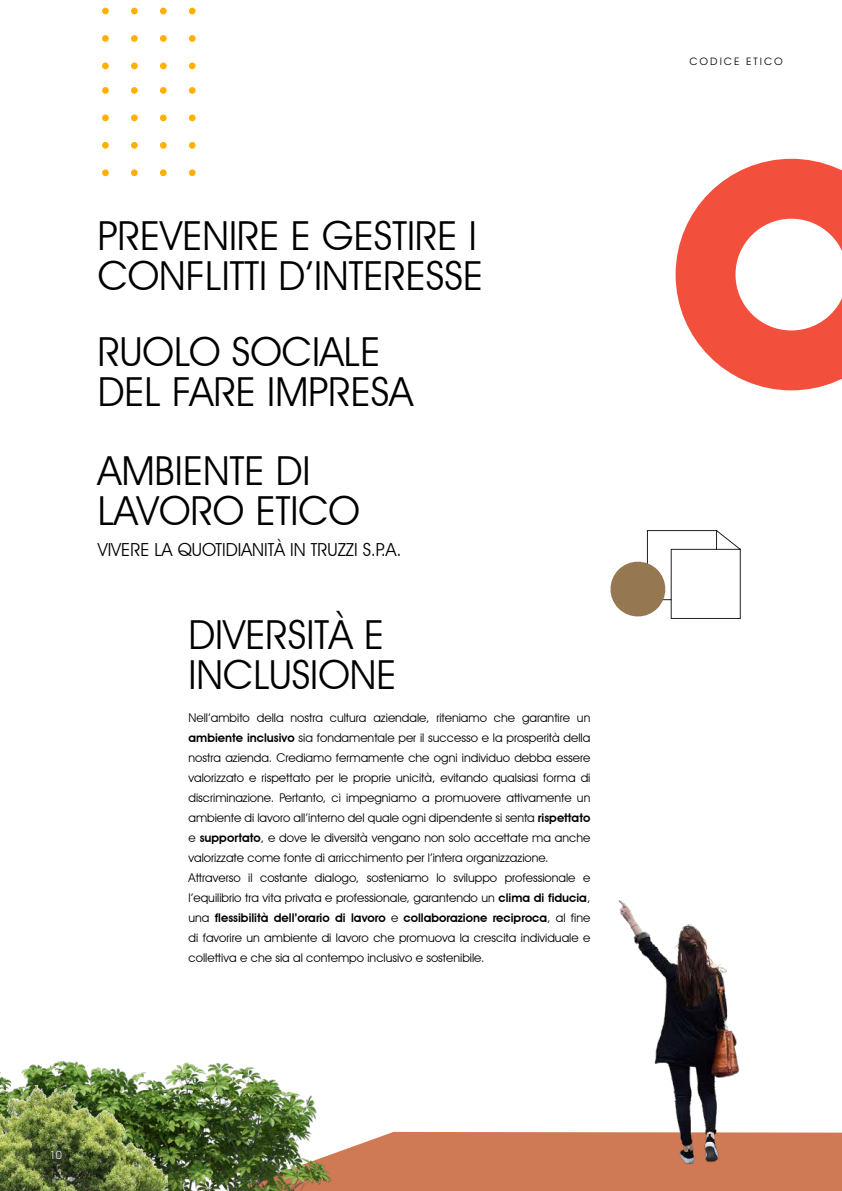
<style>
.page{position:relative;width:842px;height:1191px;background:#fff}
.page>*{position:absolute;margin:0;border:0;box-sizing:border-box;transform-origin:0 0}
.t1{font:40px/40px "Avant Garde IT Cby BT";color:#000}
.t2{font:18px "Avant Garde IT Cby BT";color:#000}
.t3{font:12px/20px "Avant Garde IT Cby BT";color:#000}
.t4{font:11px "Te X Gyre Adventor";color:#fff}
.t5{font:10px "Te X Gyre Adventor";letter-spacing:.2em;color:#000}
.s1{font-weight:600}
</style>
<div class="page">
<svg style="left:676px;top:159px;width:166px;height:231px"></svg>
<svg style="left:610px;top:530px;width:131px;height:89px"></svg>
<div style="left:102px;top:87px;width:7px;height:7px;background:#ffb000;border-radius:50%"></div>
<div style="left:131px;top:87px;width:7px;height:7px;background:#ffb000;border-radius:50%"></div>
<div style="left:160px;top:87px;width:7px;height:7px;background:#ffb000;border-radius:50%"></div>
<div style="left:189px;top:87px;width:7px;height:7px;background:#ffb000;border-radius:50%"></div>
<div style="left:102px;top:114px;width:7px;height:7px;background:#ffb000;border-radius:50%"></div>
<div style="left:131px;top:114px;width:7px;height:7px;background:#ffb000;border-radius:50%"></div>
<div style="left:160px;top:114px;width:7px;height:7px;background:#ffb000;border-radius:50%"></div>
<div style="left:189px;top:114px;width:7px;height:7px;background:#ffb000;border-radius:50%"></div>
<div style="left:102px;top:142px;width:7px;height:7px;background:#ffb000;border-radius:50%"></div>
<div style="left:131px;top:142px;width:7px;height:7px;background:#ffb000;border-radius:50%"></div>
<div style="left:160px;top:142px;width:7px;height:7px;background:#ffb000;border-radius:50%"></div>
<div style="left:189px;top:142px;width:7px;height:7px;background:#ffb000;border-radius:50%"></div>
<div style="left:102px;top:169px;width:7px;height:7px;background:#ffb000;border-radius:50%"></div>
<div style="left:131px;top:169px;width:7px;height:7px;background:#ffb000;border-radius:50%"></div>
<div style="left:160px;top:169px;width:7px;height:7px;background:#ffb000;border-radius:50%"></div>
<div style="left:189px;top:169px;width:7px;height:7px;background:#ffb000;border-radius:50%"></div>
<div style="left:102px;top:8px;width:7px;height:6px;background:#ffb000;border-radius:50%"></div>
<div style="left:131px;top:8px;width:7px;height:6px;background:#ffb000;border-radius:50%"></div>
<div style="left:160px;top:8px;width:7px;height:6px;background:#ffb000;border-radius:50%"></div>
<div style="left:189px;top:8px;width:7px;height:6px;background:#ffb000;border-radius:50%"></div>
<div style="left:102px;top:35px;width:7px;height:7px;background:#ffb000;border-radius:50%"></div>
<div style="left:131px;top:35px;width:7px;height:7px;background:#ffb000;border-radius:50%"></div>
<div style="left:160px;top:35px;width:7px;height:7px;background:#ffb000;border-radius:50%"></div>
<div style="left:189px;top:35px;width:7px;height:7px;background:#ffb000;border-radius:50%"></div>
<div style="left:102px;top:63px;width:7px;height:6px;background:#ffb000;border-radius:50%"></div>
<div style="left:131px;top:63px;width:7px;height:6px;background:#ffb000;border-radius:50%"></div>
<div style="left:160px;top:63px;width:7px;height:6px;background:#ffb000;border-radius:50%"></div>
<div style="left:189px;top:63px;width:7px;height:6px;background:#ffb000;border-radius:50%"></div>
<div style="left:348px;top:1131px;width:494px;height:60px;background:#cf7a54"></div>
<img style="left:576px;top:900px;width:199px;height:272px">
<img style="left:0;top:1061px;width:348px;height:130px">
<img style="left:0;top:1085px;width:167px;height:106px">
<h1 class="t1" style="left:98px;top:215px;width:387px">PREVENIRE E GESTIRE I<br>CONFLITTI D’INTERESSE</h1>
<h1 class="t1" style="left:98px;top:331px;width:317px">RUOLO SOCIALE<br>DEL FARE IMPRESA</h1>
<h1 class="t1" style="left:98px;top:450px;width:264px">AMBIENTE DI<br>LAVORO ETICO</h1>
<h2 class="t2" style="left:98px;top:538px;width:305px">VIVERE LA QUOTIDIANITÀ IN TRUZZI S.P.A.</h2>
<h1 class="t1" style="left:189px;top:615px;width:210px">DIVERSITÀ E<br>INCLUSIONE</h1>
<p class="t3" style="left:189px;top:708px;width:403px">Nell’ambito della nostra cultura aziendale, riteniamo che garantire un <span class="s1">ambiente inclusivo</span> sia fondamentale per il successo e la prosperità della nostra azienda. Crediamo fermamente che ogni individuo debba essere valorizzato e rispettato per le proprie unicità, evitando qualsiasi forma di discriminazione. Pertanto, ci impegniamo a promuovere attivamente un ambiente di lavoro all’interno del quale ogni dipendente si senta <span class="s1">rispettato </span>e <span class="s1">supportato</span>, e dove le diversità vengano non solo accettate ma anche valorizzate come fonte di arricchimento per l’intera organizzazione.<br>Attraverso il costante dialogo, sosteniamo lo sviluppo professionale e l’equilibrio tra vita privata e professionale, garantendo un <span class="s1">clima di fiducia</span>, una <span class="s1">flessibilità dell’orario di lavoro</span> e <span class="s1">collaborazione reciproca</span>, al fine di favorire un ambiente di lavoro che promuova la crescita individuale e collettiva e che sia al contempo inclusivo e sostenibile.</p>
<p class="t4" style="left:50px;top:1146px;width:14px">10</p>
<p class="t5" style="left:690px;top:53px;width:95px">CODICE ETICO</p>
</div>
